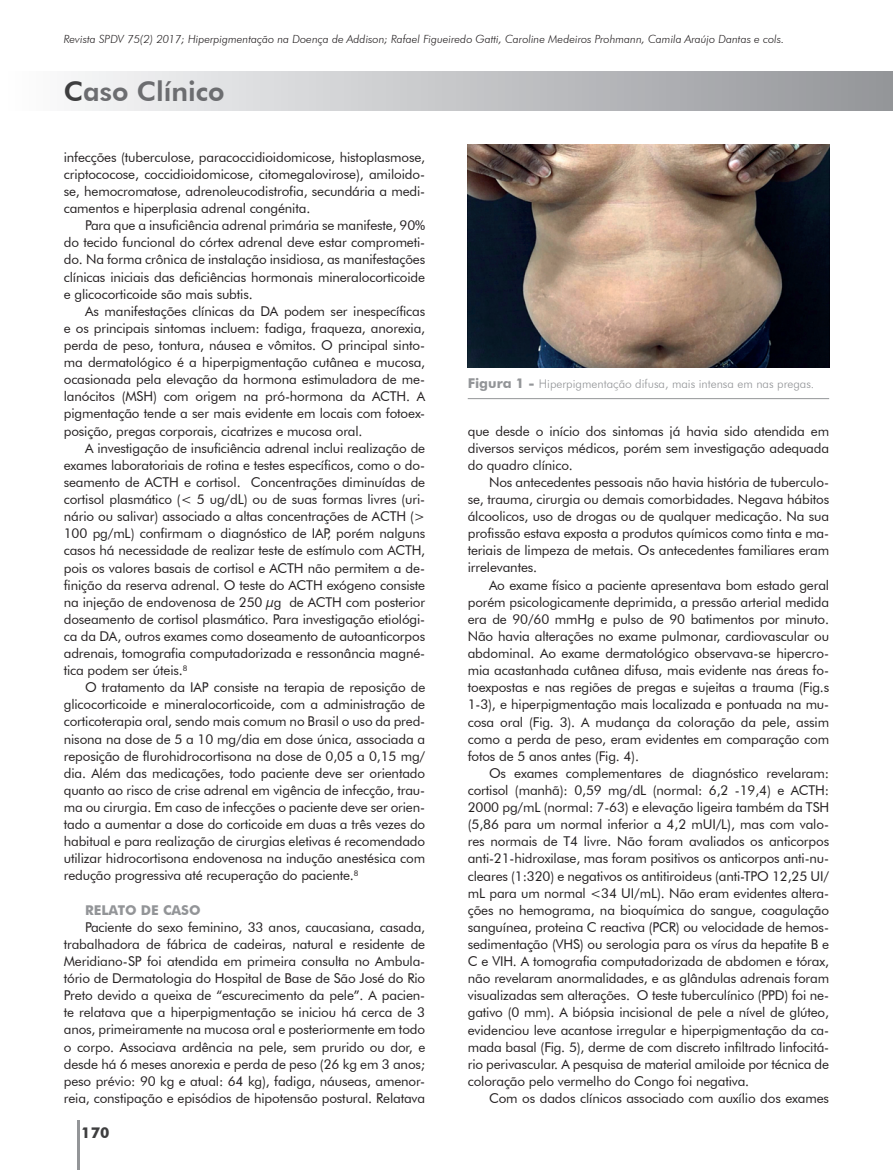
<style>
.page{position:relative;width:893px;height:1170px;background:#fff}
.page>*{position:absolute;margin:0;border:0;box-sizing:border-box;transform-origin:0 0}
.t1{font:800 27px "Futura BT";color:#6c6d70}
.t2{font:700 15px "Futura BT";color:#3e3e3f}
.t3{font:13.5px/17.1px "Futura BT";letter-spacing:-.01em;color:#231f20;text-align:justify}
.t4{font:700 13.5px "Futura BT";color:#939598}
.t5{font:300 12px "Futura BT";color:#939598}
.t6{font:italic 300 11.25px "Futura BT";color:#231f20}
.s1{color:#3e3e3f}
.s2{font-weight:700;font-size:13.5px}
</style>
<div class="page">
<hr style="left:77px;top:1120px;width:3px;height:49px;background:#939598">
<div style="left:0;top:72px;width:893px;height:38px;background:linear-gradient(to right,#fdfdfe,#939498)"></div>
<hr style="left:892px;top:72px;width:1px;height:38px;background:#939598">
<hr style="left:468px;top:398px;width:361px;height:1px;background:#939598">
<img style="left:468px;top:145px;width:361px;height:222px">
<p class="t6" style="left:64px;top:32px;width:722px">Revista SPDV 75(2) 2017; Hiperpigmentação na Doença de Addison; Rafael Figueiredo Gatti, Caroline Medeiros Prohmann, Camila Araújo Dantas e cols.</p>
<h1 class="t1" style="left:64px;top:75px;width:162px"><span class="s1">C</span>aso Clínico</h1>
<p class="t3" style="left:64px;top:148px;width:363px">infecções (tuberculose, paracoccidioidomicose, histoplasmose, criptococose, coccidioidomicose, citomegalovirose), amiloido&shy;se, hemocromatose, adrenoleucodistrofia, secundária a medi&shy;camentos e hiperplasia adrenal congénita.</p>
<p class="t3" style="left:64px;top:217px;width:363px;text-indent:21px">Para que a insuficiência adrenal primá ria se manifeste, 90% do tecido funcional do córtex adrenal deve estar comprometi&shy;do. Na forma crônica de instalação insidiosa, as manifestações clínicas iniciais das deficiências hormonais mineralocorticoide e glicocorticoide são mais subtis.</p>
<p class="t3" style="left:64px;top:302px;width:363px;text-indent:21px">As manifestações clínicas da DA podem ser inespecíficas e os principais sintomas incluem: fadiga, fraqueza, anorexia, perda de peso, tontura, náusea e vômitos. O principal sinto&shy;ma dermatológico é a hiperpigmentação cutânea e mucosa, ocasionada pela elevação da hormona estimuladora de me&shy;lanócitos (MSH) com origem na pró-hormona da ACTH. A pigmentação tende a ser mais evidente em locais com fotoex&shy;posição, pregas corporais, cicatrizes e mucosa oral.</p>
<p class="t3" style="left:64px;top:439px;width:363px;text-indent:21px">A investigação de insuficiência adrenal inclui realização de exames laboratoriais de rotina e testes específicos, como o do&shy;seamento de ACTH e cortisol. Concentrações diminuídas de cortisol plasmático (&lt; 5 ug/dL) ou de suas formas livres (uri&shy;nário ou salivar) associado a altas concentrações de ACTH (&gt; 100 pg/mL) confirmam o diagnóstico de IAP, porém nalguns casos há necessidade de realizar teste de estímulo com ACTH, pois os valores basais de cortisol e ACTH não permitem a de&shy;finição da reserva adrenal. O teste do ACTH exógeno consiste na injeção de endovenosa de 250 µg de ACTH com posterior doseamento de cortisol plasmático. Para investigação etiológi&shy;ca da DA, outros exames como doseamento de autoanticorpos adrenais, tomografia computadorizada e ressonância magné&shy;tica podem ser úteis.<sup>8</sup></p>
<p class="t3" style="left:64px;top:678px;width:363px;text-indent:21px">O tratamento da IAP consiste na terapia de reposição de glicocorticoide e mineralocorticoide, com a administração de corticoterapia oral, sendo mais comum no Brasil o uso da pred&shy;nisona na dose de 5 a 10 mg/dia em dose única, associada a reposição de flurohidrocortisona na dose de 0,05 a 0,15 mg/ dia. Além das medicações, todo paciente deve ser orientado quanto ao risco de crise adrenal em vigência de infecção, trau&shy;ma ou cirurgia. Em caso de infecções o paciente deve ser orien&shy;tado a aumentar a dose do corticoide em duas a três vezes do habitual e para realização de cirurgias eletivas é recomendado utilizar hidrocortisona endovenosa na indução anestésica com redução progressiva até recuperação do paciente.<sup>8</sup></p>
<p class="t4" style="left:85px;top:901px;width:117px">RELATO DE CASO</p>
<p class="t3" style="left:64px;top:918px;width:363px;text-indent:21px">Paciente do sexo feminino, 33 anos, caucasiana, casada, trabalhadora de fábrica de cadeiras, natural e residente de Meridiano-SP foi atendida em primeira consulta no Ambula&shy;tório de Dermatologia do Hospital de Base de São José do Rio Preto devido a queixa de “escurecimento da pele”. A pacien&shy;te relatava que a hiperpigmentação se iniciou há cerca de 3 anos, primeiramente na mucosa oral e posteriormente em todo o corpo. Associava ardência na pele, sem prurido ou dor, e desde há 6 meses anorexia e perda de peso (26 kg em 3 anos; peso prévio: 90 kg e atual: 64 kg), fadiga, náuseas, amenor&shy;reia, constipação e episódios de hipotensão postural. Relatava</p>
<p class="t2" style="left:81px;top:1123px;width:30px">170</p>
<p class="t5" style="left:468px;top:376px;width:348px"><span class="s2">Figura 1 -</span> Hiperpigmentação difusa, mais intensa em nas pregas.</p>
<p class="t3" style="left:468px;top:422px;width:363px">que desde o início dos sintomas já havia sido atendida em diversos serviços médicos, porém sem investigação adequada do quadro clínico.</p>
<p class="t3" style="left:468px;top:473px;width:363px;text-indent:21px">Nos antecedentes pessoais não havia história de tuberculo&shy;se, trauma, cirurgia ou demais comorbidades. Negava hábitos álcoolicos, uso de drogas ou de qualquer medicação. Na sua profissão estava exposta a produtos químicos como tinta e ma&shy;teriais de limpeza de metais. Os antecedentes familiares eram irrelevantes.</p>
<p class="t3" style="left:468px;top:576px;width:363px;text-indent:21px">Ao exame físico a paciente apresentava bom estado geral porém psicologicamente deprimida, a pressão arterial medida era de 90/60 mmHg e pulso de 90 batimentos por minuto.<br>Não havia alterações no exame pulmonar, cardiovascular ou abdominal. Ao exame dermatológico observava-se hipercro&shy;mia acastanhada cutânea difusa, mais evidente nas áreas fo&shy;toexpostas e nas regiões de pregas e sujeitas a trauma (Fig.s 1-3), e hiperpigmentação mais localizada e pontuada na mu&shy;cosa oral (Fig. 3). A mudança da coloração da pele, assim como a perda de peso, eram evidentes em comparação com fotos de 5 anos antes (Fig. 4).</p>
<p class="t3" style="left:468px;top:764px;width:363px;text-indent:21px">Os exames complementares de diagnóstico revelaram: cortisol (manhã): 0,59 mg/dL (normal: 6,2 -19,4) e ACTH:<br>2000 pg/mL (normal: 7-63) e elevação ligeira também da TSH (5,86 para um normal inferior a 4,2 mUI/L), mas com valo&shy;res normais de T4 livre. Não foram avaliados os anticorpos anti-21-hidroxilase, mas foram positivos os anticorpos anti-nu&shy;cleares (1:320) e negativos os antitiroideus (anti-TPO 12,25 UI/ mL para um normal &lt;34 UI/mL). Não eram evidentes altera&shy;ções no hemograma, na bioquímica do sangue, coagulação sanguínea, proteina C reactiva (PCR) ou velocidade de hemos&shy;sedimentação (VHS) ou serologia para os vírus da hepatite B e C e VIH. A tomografia computadorizada de abdomen e tórax, não revelaram anormalidades, e as glândulas adrenais foram visualizadas sem alterações. O teste tuberculínico (PPD) foi ne&shy;gativo (0 mm). A biópsia incisional de pele a nível de glúteo, evidenciou leve acantose irregular e hiperpigmentação da ca&shy;mada basal (Fig. 5), derme de com discreto infiltrado linfocitá&shy;rio perivascular. A pesquisa de material amiloide por técnica de coloração pelo vermelho do Congo foi negativa.</p>
<p class="t3" style="left:489px;top:1089px;width:342px">Com os dados clínicos associado com auxílio dos exames</p>
</div>
